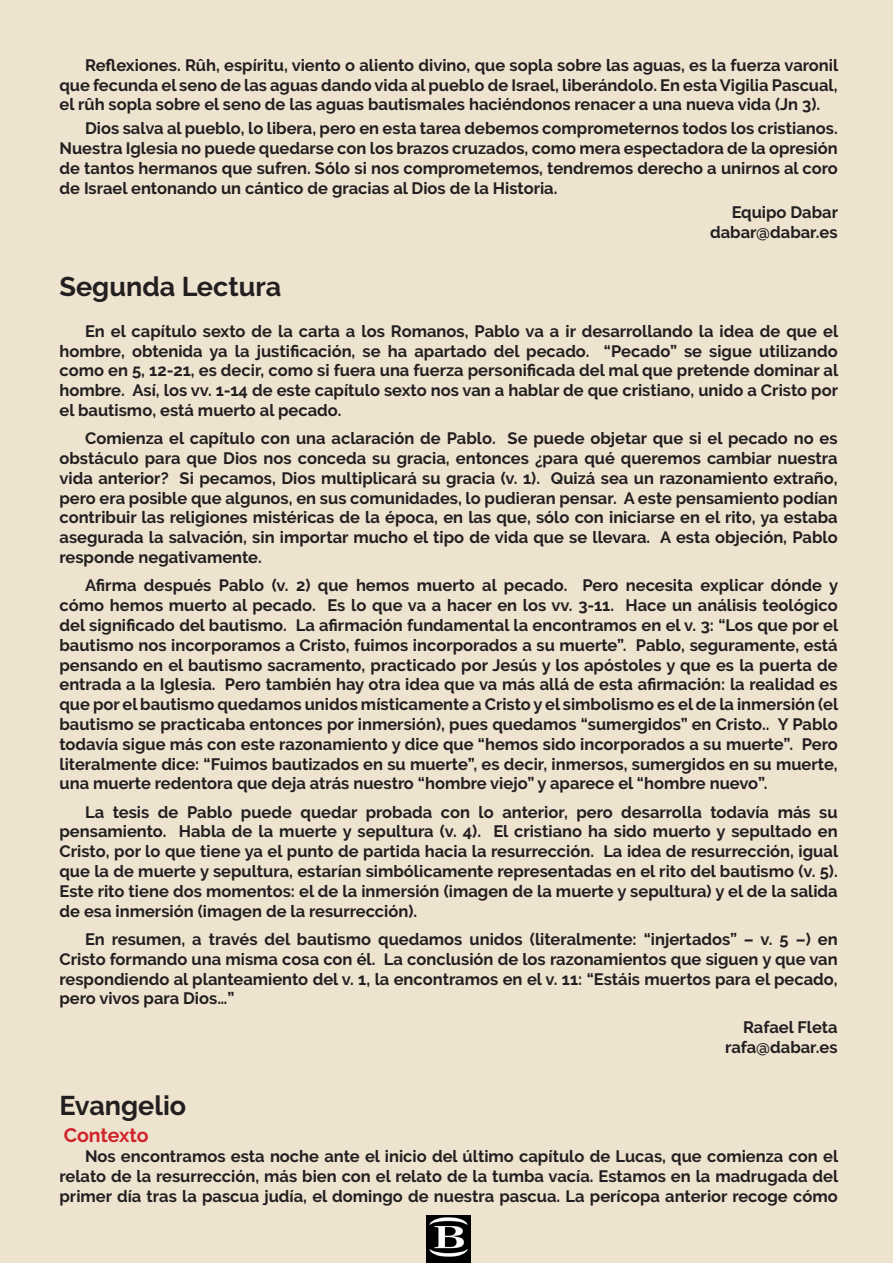
<style>
.page{position:relative;width:893px;height:1263px;background:#ede3cf}
.page>*{position:absolute;margin:0;border:0;box-sizing:border-box;transform-origin:0 0}
.t1{font:700 27px "Raleway";color:#231f20}
.t2{font:700 19.5px "Raleway";letter-spacing:-.005em;color:#d1232a}
.t3{font:700 16.5px/19.8px "Raleway";color:#231f20;text-align:justify}
</style>
<div class="page">
<img style="left:427px;top:1216px;width:44px;height:47px">
<p class="t3" style="left:60px;top:55px;width:780px;text-indent:26px">Reflexiones. Rûh, espíritu, viento o aliento divino, que sopla sobre las aguas, es la fuerza varonil que fecunda el seno de las aguas dando vida al pueblo de Israel, liberándolo. En esta Vigilia Pascual, el rûh sopla sobre el seno de las aguas bautismales haciéndonos renacer a una nueva vida (Jn 3).</p>
<p class="t3" style="left:60px;top:119px;width:780px;text-indent:26px">Dios salva al pueblo, lo libera, pero en esta tarea debemos comprometernos todos los cristianos.<br>Nuestra Iglesia no puede quedarse con los brazos cruzados, como mera espectadora de la opresión de tantos hermanos que sufren. Sólo si nos comprometemos, tendremos derecho a unirnos al coro de Israel entonando un cántico de gracias al Dios de la Historia.</p>
<p class="t3" style="left:732px;top:202px;width:108px">Equipo Dabar</p>
<p class="t3" style="left:710px;top:222px;width:129px">dabar@dabar.es</p>
<p class="t1" style="left:60px;top:271px;width:223px">Segunda Lectura</p>
<p class="t3" style="left:60px;top:321px;width:780px;text-indent:26px">En el capítulo sexto de la carta a los Romanos, Pablo va a ir desarrollando la idea de que el hombre, obtenida ya la justificación, se ha apartado del pecado. “Pecado” se sigue utilizando como en 5, 12-21, es decir, como si fuera una fuerza personificada del mal que pretende dominar al hombre. Así, los vv. 1-14 de este capítulo sexto nos van a hablar de que cristiano, unido a Cristo por el bautismo, está muerto al pecado.</p>
<p class="t3" style="left:60px;top:429px;width:780px;text-indent:26px">Comienza el capítulo con una aclaración de Pablo. Se puede objetar que si el pecado no es obstáculo para que Dios nos conceda su gracia, entonces ¿para qué queremos cambiar nuestra vida anterior? Si pecamos, Dios multiplicará su gracia (v. 1). Quizá sea un razonamiento extraño, pero era posible que algunos, en sus comunidades, lo pudieran pensar. A este pensamiento podían contribuir las religiones mistéricas de la época, en las que, sólo con iniciarse en el rito, ya estaba asegurada la salvación, sin importar mucho el tipo de vida que se llevara. A esta objeción, Pablo responde negativamente.</p>
<p class="t3" style="left:60px;top:576px;width:780px;text-indent:26px">Afirma después Pablo (v. 2) que hemos muerto al pecado. Pero necesita explicar dónde y cómo hemos muerto al pecado. Es lo que va a hacer en los vv. 3-11. Hace un análisis teológico del significado del bautismo. La afirmación fundamental la encontramos en el v. 3: “Los que por el bautismo nos incorporamos a Cristo, fuimos incorporados a su muerte”. Pablo, seguramente, está pensando en el bautismo sacramento, practicado por Jesús y los apóstoles y que es la puerta de entrada a la Iglesia. Pero también hay otra idea que va más allá de esta afirmación: la realidad es que por el bautismo quedamos unidos místicamente a Cristo y el simbolismo es el de la inmersión (el bautismo se practicaba entonces por inmersión), pues quedamos “sumergidos” en Cristo.. Y Pablo todavía sigue más con este razonamiento y dice que “hemos sido incorporados a su muerte”. Pero literalmente dice: “Fuimos bautizados en su muerte”, es decir, inmersos, sumergidos en su muerte, una muerte redentora que deja atrás nuestro “hombre viejo” y aparece el “hombre nuevo”.</p>
<p class="t3" style="left:60px;top:802px;width:780px;text-indent:26px">La tesis de Pablo puede quedar probada con lo anterior, pero desarrolla todavía más su pensamiento. Habla de la muerte y sepultura (v. 4). El cristiano ha sido muerto y sepultado en Cristo, por lo que tiene ya el punto de partida hacia la resurrección. La idea de resurrección, igual que la de muerte y sepultura, estarían simbólicamente representadas en el rito del bautismo (v. 5).<br>Este rito tiene dos momentos: el de la inmersión (imagen de la muerte y sepultura) y el de la salida de esa inmersión (imagen de la resurrección).</p>
<p class="t3" style="left:60px;top:929px;width:780px;text-indent:26px">En resumen, a través del bautismo quedamos unidos (literalmente: “injertados” – v. 5 –) en Cristo formando una misma cosa con él. La conclusión de los razonamientos que siguen y que van respondiendo al planteamiento del v. 1, la encontramos en el v. 11: “Estáis muertos para el pecado, pero vivos para Dios…”</p>
<p class="t3" style="left:743px;top:1017px;width:96px">Rafael Fleta</p>
<p class="t3" style="left:725px;top:1037px;width:114px">rafa@dabar.es</p>
<p class="t1" style="left:60px;top:1090px;width:128px">Evangelio</p>
<p class="t2" style="left:64px;top:1124px;width:86px">Contexto</p>
<p class="t3" style="left:60px;top:1146px;width:780px;text-indent:26px">Nos encontramos esta noche ante el inicio del último capítulo de Lucas, que comienza con el relato de la resurrección, más bien con el relato de la tumba vacía. Estamos en la madrugada del primer día tras la pascua judía, el domingo de nuestra pascua. La perícopa anterior recoge cómo</p>
</div>
